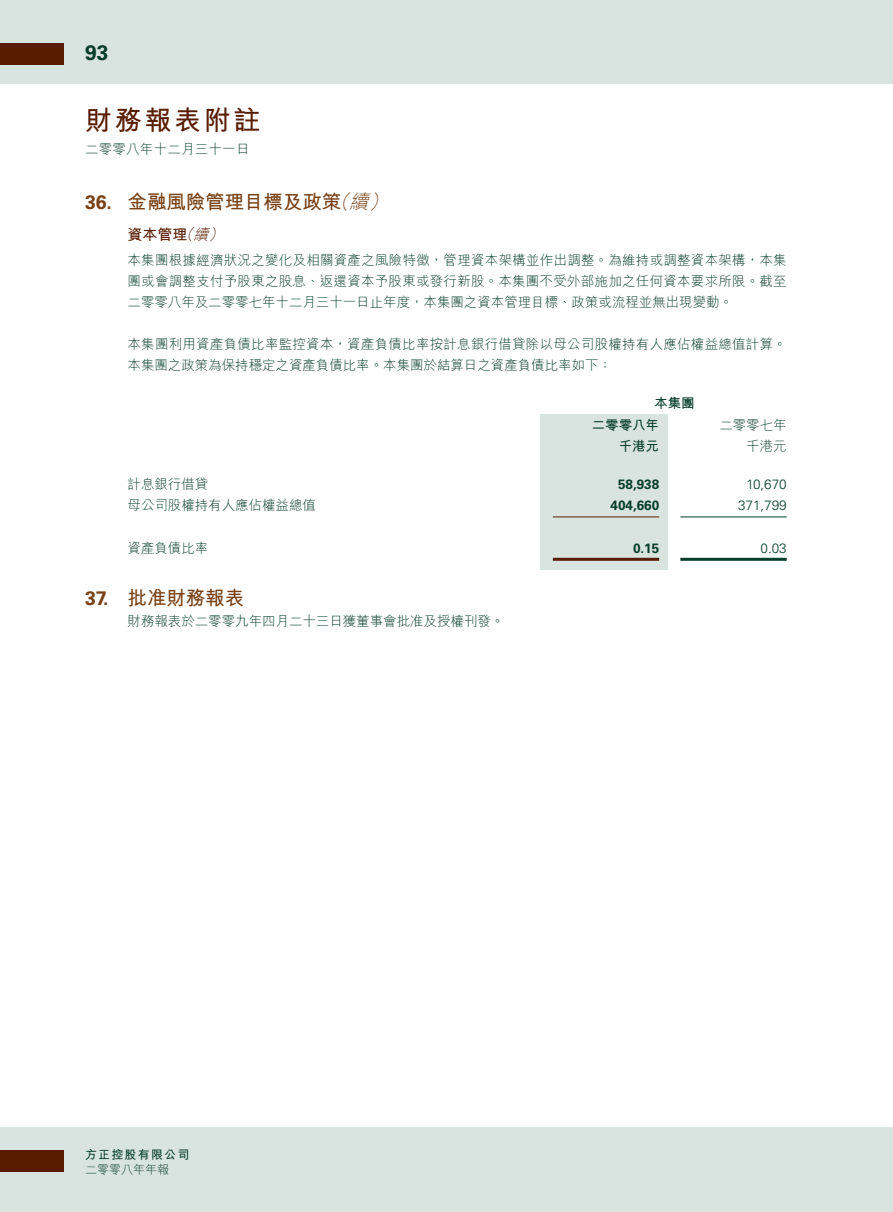
<style>
.page{position:relative;width:893px;height:1212px;background:#d9e4e0}
.page>*{position:absolute;margin:0;border:0;box-sizing:border-box;transform-origin:0 0}
.t1{font:700 27px "M Hei HK";letter-spacing:.1em;color:#581c00}
.t2{font:700 21px "Univers LT Std";color:#073e2b}
.t3{font:700 19.5px "M Hei HK";letter-spacing:-.005em;color:#784014}
.t4{font:700 15px "M Hei HK";color:#581c00}
.t5{font:300 13.5px/21px "M Hei HK";letter-spacing:-.005em;color:#073e2b;text-align:justify}
.t6{font:300 13.5px/21px "M Hei HK";letter-spacing:.02em;color:#073e2b}
.t7{font:700 13.5px "Univers LT Std";letter-spacing:-.005em;color:#073e2b}
.t8{font:300 13.5px "Univers LT Std";letter-spacing:-.005em;color:#073e2b}
.t9{font:300 13.5px "M Hei HK";letter-spacing:.015em;color:#073e2b}
.t10{font:700 13.5px/22.5px "M Hei HK";letter-spacing:-.005em;color:#073e2b}
.t11{font:700 12px/15px "M Hei HK";letter-spacing:.1em;color:#073e2b}
.s1{font-family:"Univers LT Std"}
.s2{font-weight:300;font-style:italic}
.s3{font-weight:300}
</style>
<div class="page">
<div style="left:0;top:85px;width:893px;height:1042px;background:#fff"></div>
<div style="left:0;top:44px;width:64px;height:21px;background:#581c00"></div>
<div style="left:0;top:1150px;width:64px;height:21px;background:#581c00"></div>
<div style="left:540px;top:414px;width:128px;height:155px;background:#d9e4e0"></div>
<hr style="left:553px;top:516px;width:106px;height:1px;background:#581c00">
<hr style="left:680px;top:516px;width:107px;height:1px;background:#073e2b">
<hr style="left:553px;top:558px;width:106px;height:3px;background:#581c00">
<hr style="left:680px;top:558px;width:107px;height:3px;background:#073e2b">
<p class="t2" style="left:85px;top:40px;width:25px">93</p>
<p class="t1" style="left:85px;top:101px;width:177px">財務報表附註</p>
<p class="t9" style="left:85px;top:140px;width:166px">二零零八年十二月三十一日</p>
<p class="t3" style="left:85px;top:187px;width:311px"><span class="s1">36.</span> 金融風險管理目標及政策<span class="s2">（續）</span></p>
<p class="t4" style="left:128px;top:224px;width:102px">資本管理<span class="s2">（續）</span></p>
<p class="t5" style="left:128px;top:249px;width:661px">本集團根據經濟狀況之變化及相關資產之風險特徵，管理資本架構並作出調整。為維持或調整資本架構，本集團或會調整支付予股東之股息、返還資本予股東或發行新股。本集團不受外部施加之任何資本要求所限。截至二零零八年及二零零七年十二月三十一日止年度，本集團之資本管理目標、政策或流程並無出現變動。</p>
<p class="t6" style="left:128px;top:333px;width:661px">本集團利用資產負債比率監控資本，資產負債比率按計息銀行借貸除以母公司股權持有人應佔權益總值計算。本集團之政策為保持穩定之資產負債比率。本集團於結算日之資產負債比率如下：</p>
<p class="t10" style="left:592px;top:391px;width:104px;text-indent:63px">本集團二零零八年</p>
<p class="t5" style="left:719px;top:414px;width:69px">二零零七年</p>
<p class="t10" style="left:619px;top:434px;width:42px">千港元</p>
<p class="t5" style="left:746px;top:435px;width:42px">千港元</p>
<p class="t5" style="left:128px;top:473px;width:82px">計息銀行借貸</p>
<p class="t7" style="left:618px;top:476px;width:43px">58,938</p>
<p class="t8" style="left:747px;top:476px;width:42px">10,670</p>
<p class="t5" style="left:128px;top:494px;width:190px">母公司股權持有人應佔權益總值</p>
<p class="t7" style="left:611px;top:497px;width:50px">404,660</p>
<p class="t8" style="left:738px;top:497px;width:50px">371,799</p>
<p class="t5" style="left:128px;top:537px;width:82px">資產負債比率</p>
<p class="t7" style="left:633px;top:541px;width:28px">0.15</p>
<p class="t8" style="left:760px;top:540px;width:28px">0.03</p>
<p class="t3" style="left:85px;top:584px;width:161px"><span class="s1">37.</span> 批准財務報表</p>
<p class="t5" style="left:128px;top:610px;width:378px">財務報表於二零零九年四月二十三日獲董事會批准及授權刊發。</p>
<p class="t11" style="left:85px;top:1146px;width:106px">方正控股有限公司<span class="s3">二零零八年年報</span></p>
</div>
